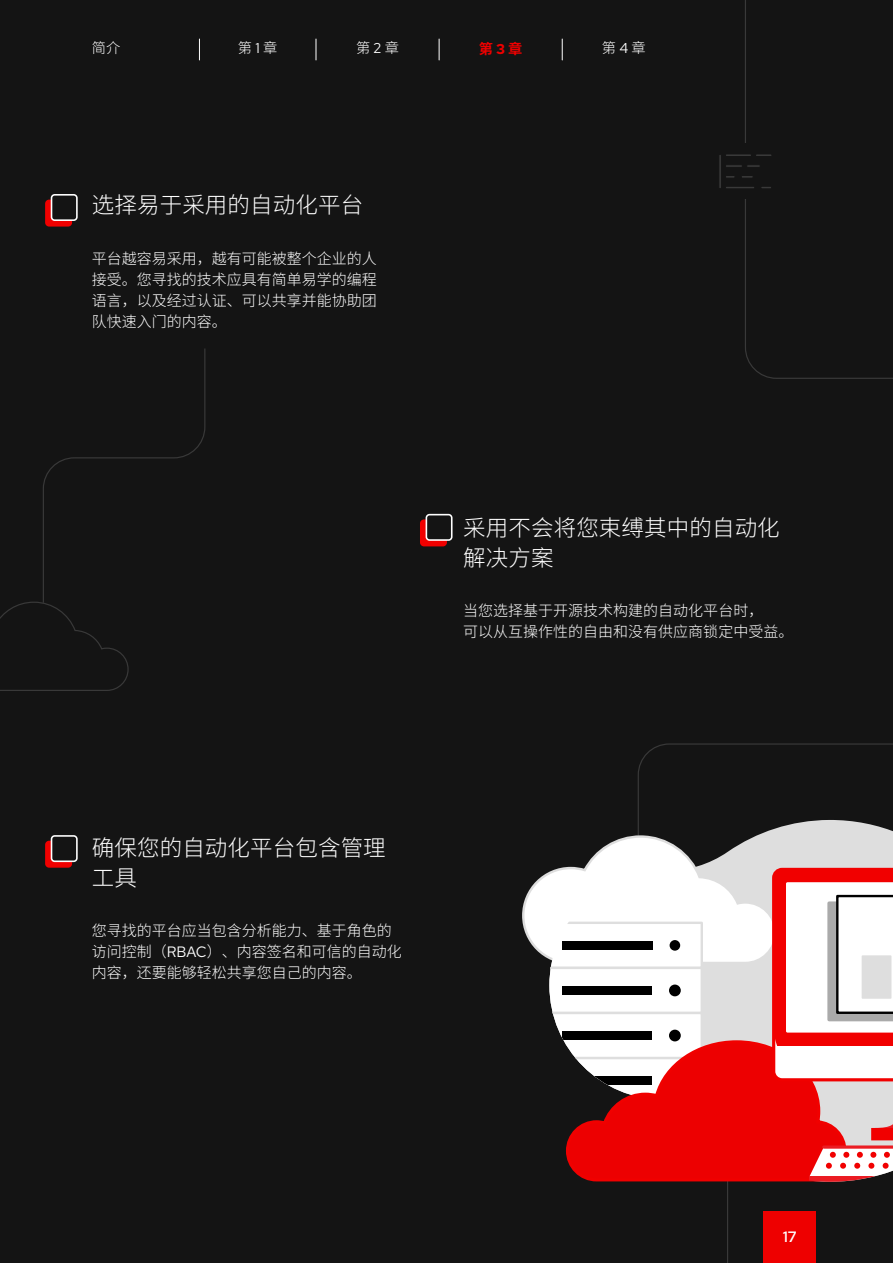
<style>
.page{position:relative;width:893px;height:1263px;background:#141414}
.page>*{position:absolute;margin:0;border:0;box-sizing:border-box;transform-origin:0 0}
.t1{font:300 22.5px/30px "Noto Sans SC";letter-spacing:.005em;color:#fff}
.t2{font:300 15px/21px "Noto Sans SC";color:#fff}
.t3{font:500 15px "Red Hat Text";color:#fff}
.t4{font:300 14.25px "Noto Sans SC";color:#fff}
.t5{font:700 14.25px "Noto Sans SC";color:#e00}
.s1{font-family:"Red Hat Text";font-weight:400}
.s2{font-family:"Red Hat Text"}
</style>
<div class="page">
<div style="left:46px;top:200px;width:25px;height:26px;background:#f10000;border-radius:3px"></div>
<div style="left:45px;top:200px;width:27px;height:27px;border:2px solid #f10000;border-radius:3px"></div>
<div style="left:52px;top:195px;width:25px;height:25px;background:#141414;border-radius:3px"></div>
<div style="left:51px;top:194px;width:27px;height:27px;border:2px solid #fff;border-radius:3px"></div>
<svg style="left:421px;top:520px;width:25px;height:26px"></svg>
<div style="left:420px;top:519px;width:27px;height:27px;border:2px solid #f10000;border-radius:3px"></div>
<div style="left:426px;top:515px;width:26px;height:25px;background:#141414;border-radius:3px"></div>
<div style="left:426px;top:514px;width:26px;height:27px;border:2px solid #fff;border-radius:3px"></div>
<svg style="left:0;top:348px;width:206px;height:343px"></svg>
<svg style="left:46px;top:841px;width:25px;height:26px"></svg>
<div style="left:45px;top:841px;width:27px;height:27px;border:2px solid #f10000;border-radius:3px"></div>
<div style="left:52px;top:836px;width:25px;height:25px;background:#141414;border-radius:3px"></div>
<div style="left:51px;top:835px;width:27px;height:27px;border:2px solid #fff;border-radius:3px"></div>
<svg style="left:637px;top:0;width:256px;height:819px"></svg>
<div style="left:737px;top:144px;width:18px;height:55px;background:#141414"></div>
<svg style="left:742px;top:176px;width:11px;height:2px"></svg>
<svg style="left:725px;top:175px;width:10px;height:3px"></svg>
<div style="left:746px;top:165px;width:15px;height:3px;border:1px solid #141414"></div>
<svg style="left:746px;top:165px;width:14px;height:2px"></svg>
<div style="left:725px;top:165px;width:18px;height:3px;border:1px solid #141414"></div>
<svg style="left:761px;top:186px;width:11px;height:3px"></svg>
<div style="left:725px;top:186px;width:30px;height:3px;border:1px solid #141414"></div>
<div style="left:755px;top:154px;width:17px;height:3px;border:1px solid #141414"></div>
<div style="left:725px;top:154px;width:27px;height:3px;border:1px solid #141414"></div>
<div style="left:719px;top:154px;width:3px;height:35px;border:1px solid #141414"></div>
<hr style="left:727px;top:1181px;width:1px;height:82px;background:#393939">
<svg style="left:637px;top:819px;width:256px;height:15px"></svg>
<svg style="left:522px;top:834px;width:371px;height:348px;background:#ce8f90"></svg>
<div style="left:862px;top:956px;width:29px;height:42px;background:#dedede"></div>
<div style="left:862px;top:955px;width:29px;height:44px;border:2px solid #dedede"></div>
<div style="left:763px;top:1211px;width:53px;height:52px;background:#e00"></div>
<svg style="left:199px;top:39px;width:1px;height:21px"></svg>
<svg style="left:316px;top:39px;width:1px;height:21px"></svg>
<svg style="left:439px;top:39px;width:1px;height:21px"></svg>
<svg style="left:562px;top:39px;width:1px;height:21px"></svg>
<p class="t4" style="left:92px;top:40px;width:30px">简介</p>
<p class="t4" style="left:238px;top:40px;width:41px">第 <span class="s1">1</span> 章</p>
<p class="t4" style="left:356px;top:40px;width:44px">第 <span class="s1">2</span> 章</p>
<p class="t5" style="left:479px;top:40px;width:45px">第 <span class="s2">3</span> 章</p>
<p class="t4" style="left:602px;top:40px;width:45px">第 <span class="s1">4</span> 章</p>
<h1 class="t1" style="left:92px;top:191px;width:273px">选择易于采用的自动化平台</h1>
<p class="t2" style="left:92px;top:248px;width:286px;text-align:justify">平台越容易采用，越有可能被整个企业的人接受。您寻找的技术应具有简单易学的编程语言，以及经过认证、可以共享并能协助团队快速入门的内容。</p>
<h1 class="t1" style="left:463px;top:513px;width:318px">采用不会将您束缚其中的自动化解决方案</h1>
<p class="t2" style="left:463px;top:600px;width:332px">当您选择基于开源技术构建的自动化平台时，<br>可以从互操作性的自由和没有供应商锁定中受益。</p>
<h1 class="t1" style="left:92px;top:833px;width:295px">确保您的自动化平台包含管理工具</h1>
<p class="t2" style="left:92px;top:920px;width:311px">您寻找的平台应当包含分析能力、基于角色的访问控制（<span class="s1">RBAC</span>）、内容签名和可信的自动化内容，还要能够轻松共享您自己的内容。</p>
<p class="t3" style="left:783px;top:1227px;width:15px">17</p>
</div>
